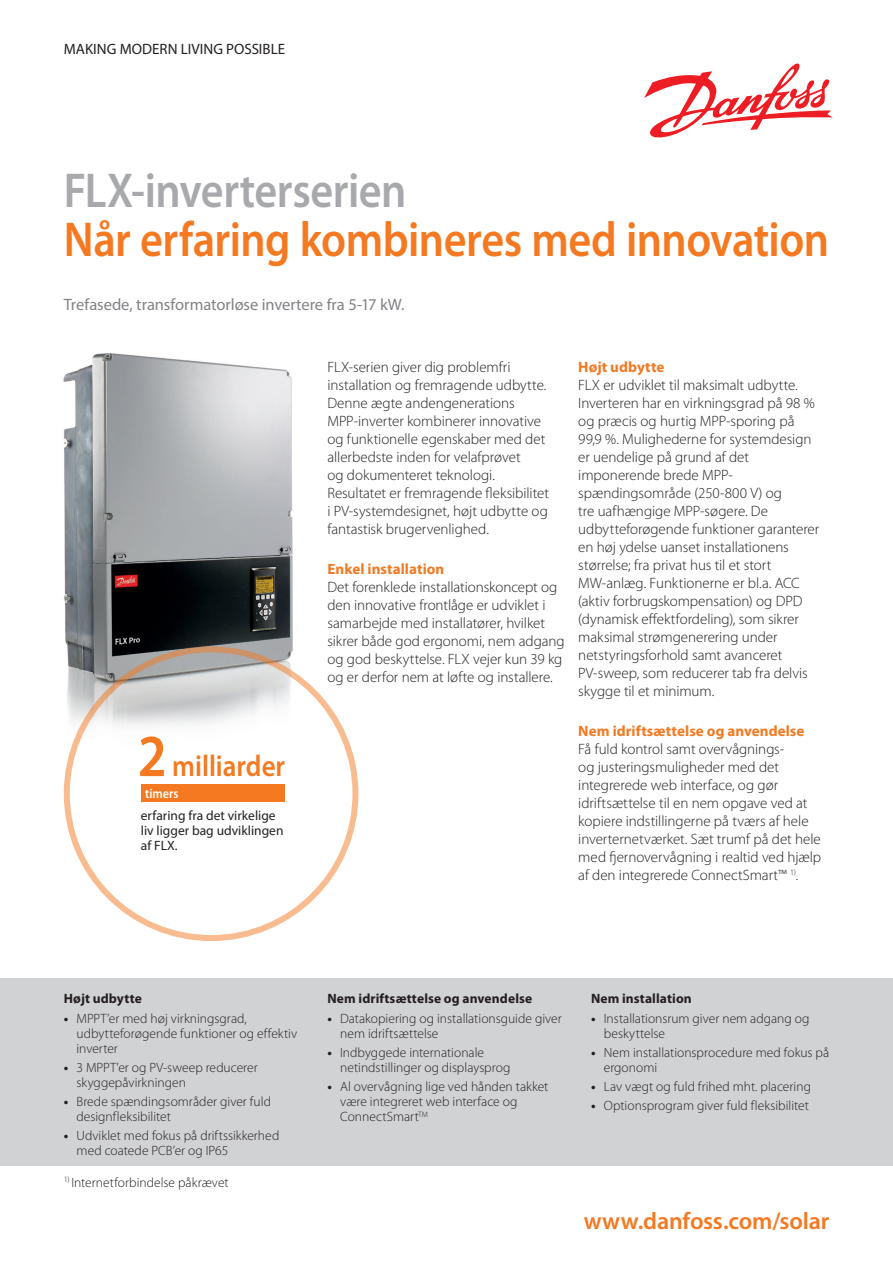
<style>
.page{position:relative;width:893px;height:1263px;background:#fff}
.page>*{position:absolute;margin:0;border:0;box-sizing:border-box;transform-origin:0 0}
.Headline_1__front{font:600 49.2px "Myriad Pro";letter-spacing:-.01em;color:#f47921;scale:.9 1}
.Headline_1__front-2{font:600 49.2px "Myriad Pro";letter-spacing:-.01em;color:#a8a9ad;scale:.9 1}
.t1{font:600 30px "Myriad Pro";color:#f47921;scale:.9 1}
.URL_normal{font:600 24px "Myriad Pro";letter-spacing:-.005em;color:#f47921}
.Body_text_top{font:16.5px "Myriad Pro";color:#808285}
.Body_text_top-2{font:300 15px/18px "Myriad Pro";letter-spacing:-.005em;color:#231f20}
.Body_text_top-3{font:700 15px "Myriad Pro";letter-spacing:.005em;color:#f47921}
.t2{font:15px "Myriad Pro";color:#231f20}
.broed{font:300 13.5px/15px "Myriad Pro";color:#231f20}
.broed-2{font:700 13.5px "Myriad Pro";letter-spacing:.01em;color:#231f20}
.t3{font:13.5px/15px "Myriad Pro";color:#231f20}
.Body_text_top-4{font:300 13.5px "Myriad Pro";color:#231f20}
.t4{font:600 13.5px "Myriad Pro";color:#fff;scale:.9 1}
.s1{font-size:60px}
.s2{font-size:14.25px}
.s3{font-weight:700}
</style>
<div class="page">
<img style="left:63px;top:353px;width:256px;height:470px">
<div style="left:141px;top:785px;width:143px;height:17px;background:#f47921"></div>
<div style="left:0;top:978px;width:893px;height:188px;background:#d1d2d4"></div>
<svg style="left:644px;top:63px;width:189px;height:75px"></svg>
<p class="t2" style="left:64px;top:39px;width:223px">MAKING MODERN LIVING POSSIBLE</p>
<p class="Headline_1__front-2" style="left:64px;top:159px;width:382px">FLX-inverterserien</p>
<p class="Headline_1__front" style="left:64px;top:208px;width:852px">Når erfaring kombineres med innovation</p>
<p class="Body_text_top" style="left:64px;top:294px;width:342px">Trefasede, transformatorløse invertere fra 5-17 kW.</p>
<p class="t1" style="left:138px;top:747px;width:165px"><span class="s1">2</span> milliarder</p>
<p class="t4" style="left:145px;top:784px;width:39px">timers</p>
<p class="t3" style="left:141px;top:808px;width:144px">erfaring fra det virkelige liv ligger bag udviklingen af FLX.</p>
<p class="Body_text_top-2" style="left:327px;top:358px;width:223px">FLX-serien giver dig problemfri installation og fremragende udbytte.<br>Denne ægte andengenerations MPP-inverter kombinerer innovative og funktionelle egenskaber med det allerbedste inden for velafprøvet<br>og dokumenteret teknologi.<br>Resultatet er fremragende fleksibilitet i PV-systemdesignet, højt udbytte og fantastisk brugervenlighed.</p>
<p class="Body_text_top-3" style="left:327px;top:559px;width:118px">Enkel installation</p>
<p class="Body_text_top-2" style="left:327px;top:578px;width:239px">Det forenklede installationskoncept og den innovative frontlåge er udviklet i samarbejde med installatører, hvilket sikrer både god ergonomi, nem adgang og god beskyttelse. FLX vejer kun 39 kg og er derfor nem at løfte og installere.</p>
<p class="Body_text_top-3" style="left:578px;top:357px;width:88px">Højt udbytte</p>
<p class="Body_text_top-2" style="left:578px;top:376px;width:242px">FLX er udviklet til maksimalt udbytte.<br>Inverteren har en virkningsgrad på 98 % og præcis og hurtig MPP-sporing på 99,9 %. Mulighederne for systemdesign er uendelige på grund af det imponerende brede MPP&shy;spændingsområde (250-800 V) og<br>tre uafhængige MPP-søgere. De udbytteforøgende funktioner garanterer en høj ydelse uanset installationens størrelse; fra privat hus til et stort MW-anlæg. Funktionerne er bl.a. ACC (aktiv forbrugskompensation) og DPD (dynamisk effektfordeling), som sikrer maksimal strømgenerering under netstyringsforhold samt avanceret PV-sweep, som reducerer tab fra delvis skygge til et minimum.</p>
<p class="Body_text_top-3" style="left:578px;top:721px;width:228px">Nem idriftsættelse og anvendelse</p>
<p class="Body_text_top-2" style="left:578px;top:740px;width:244px">Få fuld kontrol samt overvågnings-<br>og justeringsmuligheder med det integrerede web interface, og gør idriftsættelse til en nem opgave ved at kopiere indstillingerne på tværs af hele inverternetværket. Sæt trumf på det hele med fjernovervågning i realtid ved hjælp af den integrerede ConnectSmart™ <sup>1)</sup><span class="s2">.</span></p>
<p class="broed-2" style="left:64px;top:990px;width:80px">Højt udbytte</p>
<p class="broed" style="left:77px;top:1011px;width:222px;text-indent:-13px"><span class="s3">•</span> MPPT’er med høj virkningsgrad, udbytteforøgende funktioner og effektiv inverter</p>
<p class="broed" style="left:77px;top:1060px;width:183px;text-indent:-13px"><span class="s3">•</span> 3 MPPT’er og PV-sweep reducerer skyggepåvirkningen</p>
<p class="broed" style="left:77px;top:1094px;width:196px;text-indent:-13px"><span class="s3">•</span> Brede spændingsområder giver fuld designfleksibilitet</p>
<p class="broed" style="left:77px;top:1128px;width:204px;text-indent:-13px"><span class="s3">•</span> Udviklet med fokus på driftssikkerhed med coatede PCB’er og IP65</p>
<p class="Body_text_top-4" style="left:64px;top:1174px;width:166px"><sup>1)</sup> Internetforbindelse påkrævet</p>
<p class="broed-2" style="left:327px;top:990px;width:206px">Nem idriftsættelse og anvendelse</p>
<p class="broed" style="left:340px;top:1011px;width:223px;text-indent:-13px"><span class="s3">•</span> Datakopiering og installationsguide giver nem idriftsættelse</p>
<p class="broed" style="left:340px;top:1045px;width:172px;text-indent:-13px"><span class="s3">•</span> Indbyggede internationale netindstillinger og displaysprog</p>
<p class="broed" style="left:340px;top:1079px;width:210px;text-indent:-13px"><span class="s3">•</span> Al overvågning lige ved hånden takket være integreret web interface og<br>ConnectSmart<sup>TM</sup></p>
<p class="broed-2" style="left:591px;top:990px;width:102px">Nem installation</p>
<p class="broed" style="left:604px;top:1011px;width:207px;text-indent:-13px"><span class="s3">•</span> Installationsrum giver nem adgang og beskyttelse</p>
<p class="broed" style="left:604px;top:1045px;width:227px;text-indent:-13px"><span class="s3">•</span> Nem installationsprocedure med fokus på ergonomi</p>
<p class="broed" style="left:591px;top:1079px;width:221px"><span class="s3">•</span> Lav vægt og fuld frihed mht. placering</p>
<p class="broed" style="left:591px;top:1098px;width:219px"><span class="s3">•</span> Optionsprogram giver fuld fleksibilitet</p>
<p class="URL_normal" style="left:584px;top:1205px;width:247px">www.danfoss.com/solar</p>
</div>
